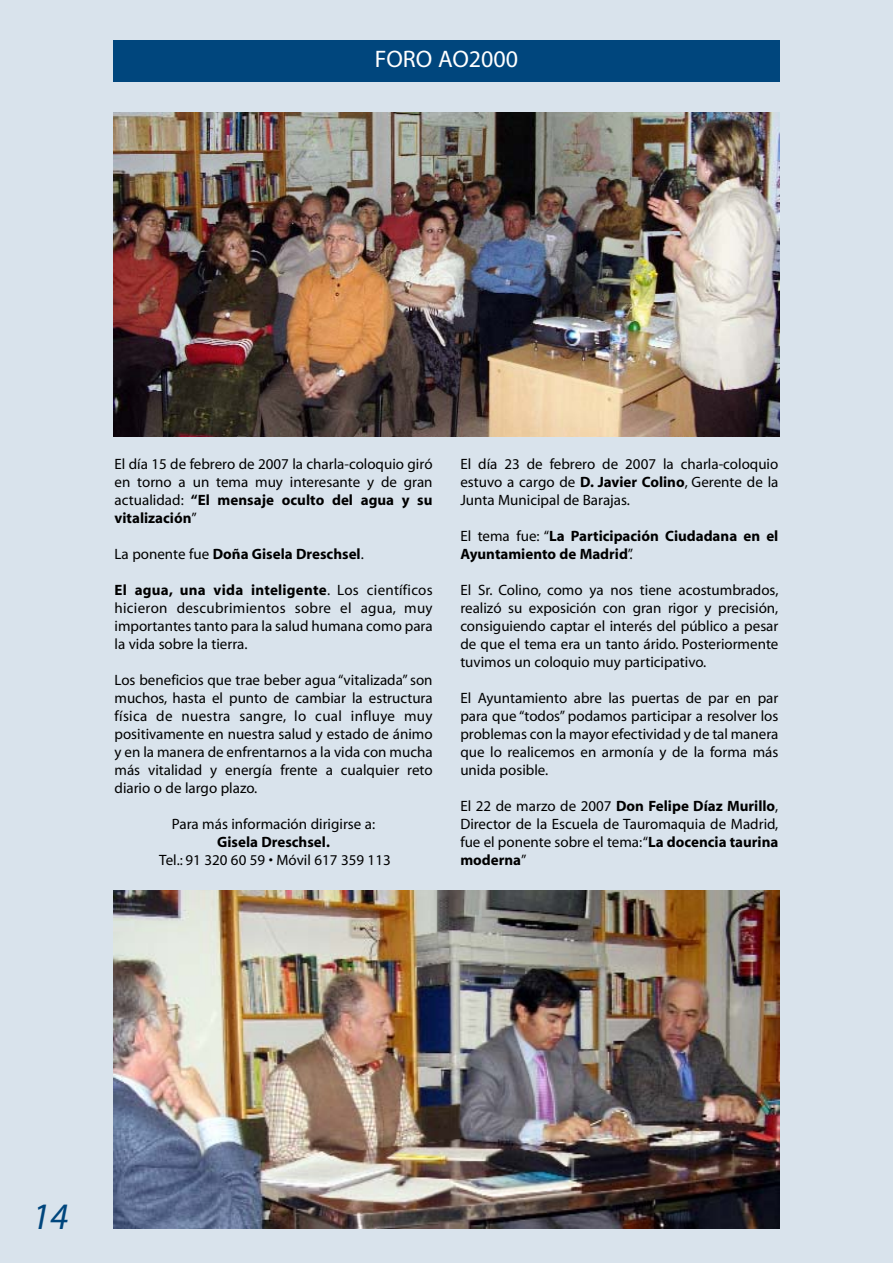
<style>
.page{position:relative;width:893px;height:1263px;background:#d9e3ec}
.page>*{position:absolute;margin:0;border:0;box-sizing:border-box;transform-origin:0 0}
.t1{font:italic 37.5px "Myriad";color:#00467d}
.t2{font:24px "Myriad";color:#fff}
.t3{font:15px/18px "Myriad";color:#000;text-align:justify}
.t4{font:700 15px/18px "Myriad";color:#000}
.s1{font-weight:700}
.s2{font-weight:400}
</style>
<div class="page">
<div style="left:113px;top:41px;width:667px;height:41px;background:#00467d"></div>
<img style="left:113px;top:891px;width:667px;height:338px">
<img style="left:113px;top:113px;width:667px;height:323px">
<h2 class="t2" style="left:375px;top:50px;width:145px">FORO AO2000</h2>
<p class="t3" style="left:115px;top:456px;width:320px">El día 15 de febrero de 2007 la charla-coloquio giró en torno a un tema muy interesante y de gran actualidad: <span class="s1">“El mensaje oculto del agua y su vitalización</span>”</p>
<p class="t4" style="left:115px;top:546px;width:251px"><span class="s2">La ponente fue</span> Doña Gisela Dreschsel<span class="s2">.</span></p>
<p class="t3" style="left:115px;top:582px;width:320px"><span class="s1">El agua, una vida inteligente</span>. Los científicos hicieron descubrimientos sobre el agua, muy importantes tanto para la salud humana como para la vida sobre la tierra.</p>
<p class="t3" style="left:115px;top:672px;width:320px">Los beneficios que trae beber agua “vitalizada” son muchos, hasta el punto de cambiar la estructura física de nuestra sangre, lo cual influye muy positivamente en nuestra salud y estado de ánimo y en la manera de enfrentarnos a la vida con mucha más vitalidad y energía frente a cualquier reto diario o de largo plazo.</p>
<p class="t3" style="left:172px;top:816px;width:205px">Para más información dirigirse a:</p>
<p class="t4" style="left:217px;top:834px;width:114px">Gisela Dreschsel.</p>
<p class="t3" style="left:159px;top:852px;width:233px">Tel.: 91 320 60 59 • Móvil 617 359 113</p>
<p class="t3" style="left:460px;top:456px;width:320px">El día 23 de febrero de 2007 la charla-coloquio estuvo a cargo de <span class="s1">D. Javier Colino</span>, Gerente de la Junta Municipal de Barajas.</p>
<p class="t4" style="left:460px;top:528px;width:320px"><span class="s2">El tema fue: “</span>La Participación Ciudadana en el<br>Ayuntamiento de Madrid<span class="s2">”.</span></p>
<p class="t3" style="left:460px;top:582px;width:320px">El Sr. Colino, como ya nos tiene acostumbrados, realizó su exposición con gran rigor y precisión, consiguiendo captar el interés del público a pesar de que el tema era un tanto árido. Posteriormente tuvimos un coloquio muy participativo.</p>
<p class="t3" style="left:460px;top:690px;width:320px">El Ayuntamiento abre las puertas de par en par para que “todos” podamos participar a resolver los problemas con la mayor efectividad y de tal manera que lo realicemos en armonía y de la forma más unida posible.</p>
<p class="t3" style="left:460px;top:798px;width:320px">El 22 de marzo de 2007 <span class="s1">Don Felipe Díaz Murillo</span>, Director de la Escuela de Tauromaquia de Madrid, fue el ponente sobre el tema:“<span class="s1">La docencia taurina moderna</span>”</p>
<h1 class="t1" style="left:32px;top:1203px;width:38px">14</h1>
</div>
